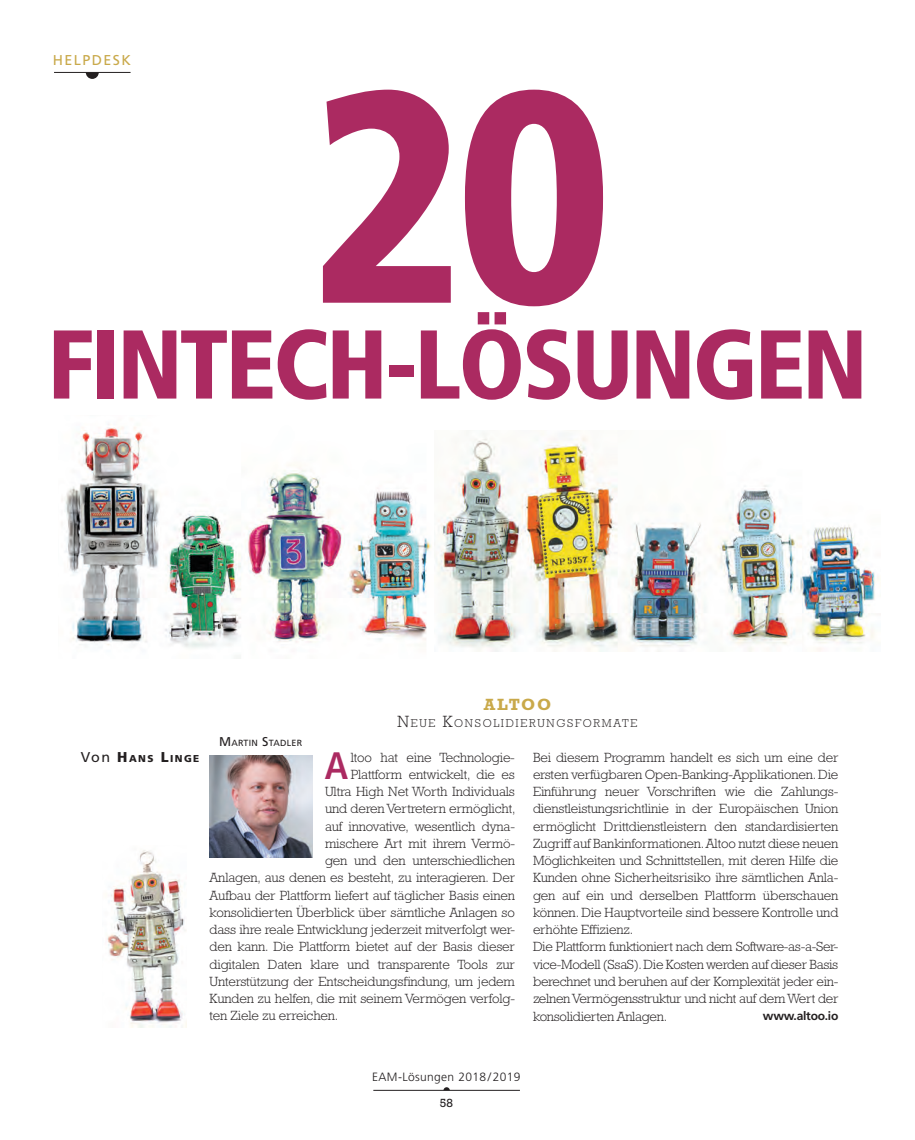
<style>
.page{position:relative;width:915px;height:1140px;background:#fff}
.page>*{position:absolute;margin:0;border:0;box-sizing:border-box;transform-origin:0 0}
.t1{font:900 condensed 300px "Frutiger LT";color:#ab2a61}
.t2{font:900 condensed 97.5px "Frutiger LT";letter-spacing:-.03em;color:#ab2a61}
.t3{font:700 condensed 38.25px "Frutiger LT";color:#ab2a61}
.t4{font:700 16.5px "Rockwell";letter-spacing:.09em;color:#c9a94a}
.t5{font:14.25px "Frutiger LT";letter-spacing:.1em;color:#c9a94a}
.t6{font:300 13.5px/17.2px "Rockwell";letter-spacing:-.01em;color:#231f20;text-align:justify}
.t7{font:300 12px "Frutiger LT";letter-spacing:.03em;color:#231f20}
.t8{font:700 12px "Frutiger LT";letter-spacing:-.02em;color:#231f20}
.t9{font:12px "Rockwell";color:#231f20}
.t10{font:300 11.55px "Rockwell";letter-spacing:.145em;color:#231f20}
.t11{font:900 10.05px "Frutiger LT";letter-spacing:.145em;color:#231f20}
.t12{font:8.85px "Frutiger LT";letter-spacing:.03em;color:#231f20}
.s1{font-weight:400;font-size:14.25px}
.s2{font-size:14.25px}
.s3{font-size:12.75px}
.s4{font-size:16.5px}
</style>
<div class="page">
<hr style="left:54px;top:72px;width:76px;height:1px;background:#231f20">
<svg style="left:86px;top:73px;width:13px;height:6px"></svg>
<img style="left:209px;top:755px;width:103px;height:102px">
<hr style="left:373px;top:1090px;width:146px;height:1px;background:#231f20">
<svg style="left:443px;top:1087px;width:6px;height:3px"></svg>
<img style="left:62px;top:424px;width:370px;height:224px">
<img style="left:434px;top:433px;width:445px;height:218px">
<img style="left:107px;top:850px;width:79px;height:177px">
<p class="t5" style="left:53px;top:51px;width:80px">HELPDESK</p>
<p class="t1" style="left:309px;top:18px;width:304px">20</p>
<p class="t2" style="left:47px;top:306px;width:821px">FINTECH-LÖSUNGEN</p>
<p class="t11" style="left:81px;top:752px;width:120px"><span class="s1">Von</span> <span class="s2">H</span>ANS <span class="s2">L</span>INGE</p>
<p class="t12" style="left:219px;top:738px;width:85px"><span class="s3">M</span>ARTIN <span class="s3">S</span>TADLER</p>
<p class="t4" style="left:483px;top:694px;width:69px">ALTOO</p>
<p class="t10" style="left:397px;top:716px;width:241px"><span class="s4">N</span>EUE <span class="s4">K</span>ONSOLIDIERUNGSFORMATE</p>
<p class="t3" style="left:324px;top:743px;width:25px">A</p>
<p class="t6" style="left:351px;top:748px;width:165px">ltoo hat eine Technologie-</p>
<p class="t6" style="left:351px;top:765px;width:166px">Plattform entwickelt, die es</p>
<p class="t6" style="left:325px;top:783px;width:191px">Ultra High Net Worth Individuals</p>
<p class="t6" style="left:325px;top:800px;width:192px">und deren Vertretern ermöglicht,</p>
<p class="t6" style="left:325px;top:817px;width:191px">auf innovative, wesentlich dyna-</p>
<p class="t6" style="left:325px;top:834px;width:191px">mischere Art mit ihrem Vermö-</p>
<p class="t6" style="left:325px;top:852px;width:191px">gen und den unterschiedlichen</p>
<p class="t6" style="left:209px;top:869px;width:307px">Anlagen, aus denen es besteht, zu interagieren. Der</p>
<p class="t6" style="left:209px;top:886px;width:307px">Aufbau der Plattform liefert auf täglicher Basis einen</p>
<p class="t6" style="left:209px;top:903px;width:307px">konsolidierten Überblick über sämtliche Anlagen so</p>
<p class="t6" style="left:209px;top:921px;width:307px">dass ihre reale Entwicklung jederzeit mitverfolgt wer-</p>
<p class="t6" style="left:209px;top:938px;width:307px">den kann. Die Plattform bietet auf der Basis dieser</p>
<p class="t6" style="left:209px;top:955px;width:307px">digitalen Daten klare und transparente Tools zur</p>
<p class="t6" style="left:209px;top:972px;width:307px">Unterstützung der Entscheidungsfindung, um jedem</p>
<p class="t6" style="left:209px;top:990px;width:307px">Kunden zu helfen, die mit seinem Vermögen verfolg-</p>
<p class="t6" style="left:209px;top:1007px;width:130px">ten Ziele zu erreichen.</p>
<p class="t6" style="left:533px;top:748px;width:307px">Bei diesem Programm handelt es sich um eine der ersten verfügbaren Open-Banking-Applikationen. Die Einführung neuer Vorschriften wie die Zahlungs&shy;dienstleistungsrichtlinie in der Europäischen Union ermöglicht Drittdienstleistern den standardisierten Zugriff auf Bankinformationen. Altoo nutzt diese neuen Möglichkeiten und Schnittstellen, mit deren Hilfe die Kunden ohne Sicherheitsrisiko ihre sämtlichen Anla&shy;gen auf ein und derselben Plattform überschauen können. Die Hauptvorteile sind bessere Kontrolle und erhöhte Effizienz.</p>
<p class="t6" style="left:533px;top:938px;width:307px">Die Plattform funktioniert nach dem Software-as-a-Ser&shy;vice-Modell (SsaS). Die Kosten werden auf dieser Basis berechnet und beruhen auf der Komplexität jeder ein&shy;zelnen Vermögensstruktur und nicht auf dem Wert der konsolidierten Anlagen.</p>
<p class="t8" style="left:762px;top:1009px;width:77px">www.altoo.io</p>
<p class="t7" style="left:372px;top:1070px;width:150px">EAM-Lösungen 2018/ 2019</p>
<p class="t9" style="left:440px;top:1096px;width:15px">58</p>
</div>
